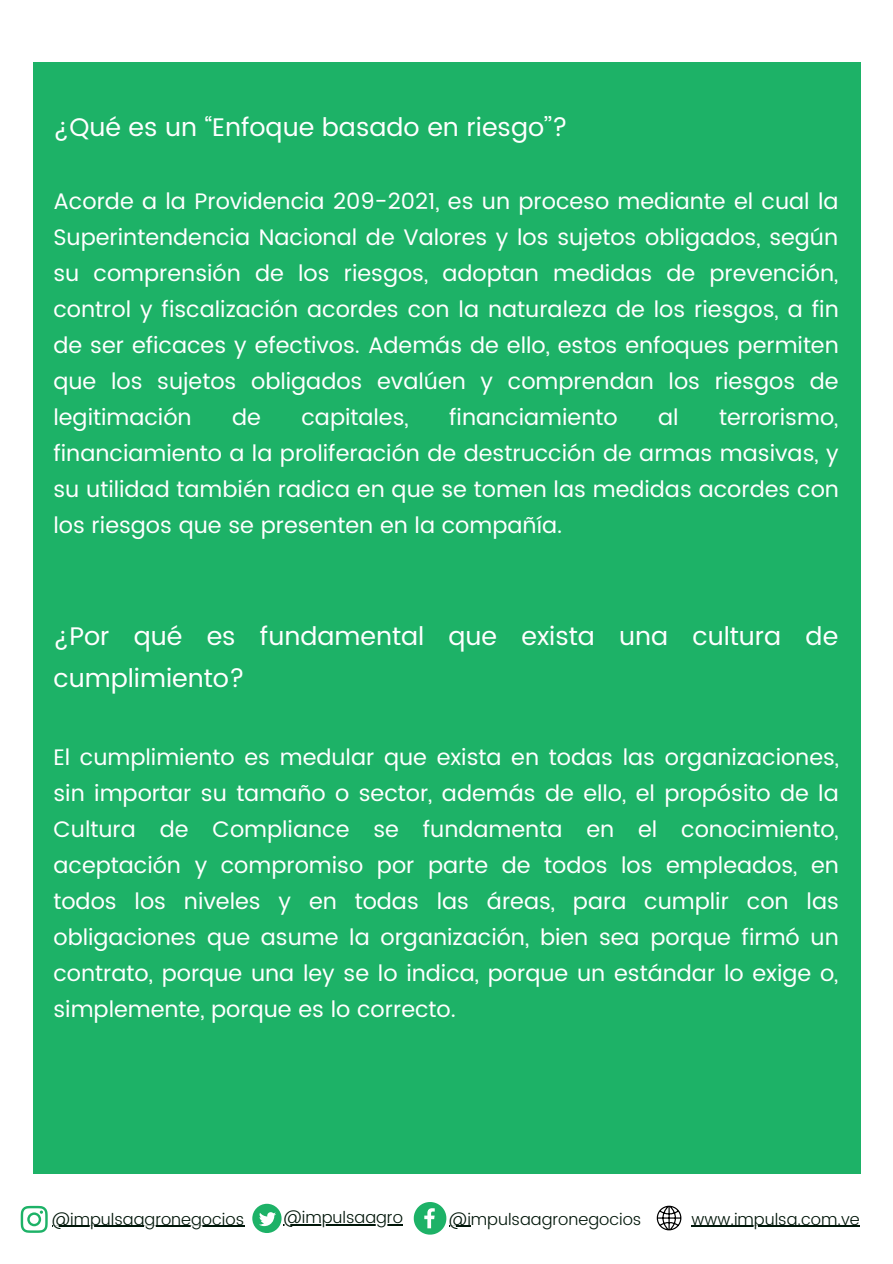
<style>
.page{position:relative;width:893px;height:1264px;background:#fff}
.page>*{position:absolute;margin:0;border:0;box-sizing:border-box;transform-origin:0 0}
.t1{font:25.5px/41.5px "Poppins";color:#fff}
.t2{font:22.5px/36px "Poppins";color:#fff;text-align:justify}
.t3{font:300 16.35px "Poppins";color:#001609}
</style>
<div class="page">
<svg style="left:21px;top:1205px;width:27px;height:27px"></svg>
<svg style="left:252px;top:1203px;width:29px;height:29px"></svg>
<svg style="left:656px;top:1205px;width:25px;height:25px"></svg>
<div style="left:33px;top:62px;width:827px;height:1111px;background:#1db267"></div>
<hr style="left:52px;top:1225px;width:192px;height:1px;background:#001609">
<hr style="left:283px;top:1224px;width:120px;height:1px;background:#001609">
<hr style="left:691px;top:1225px;width:168px;height:1px;background:#001609">
<svg style="left:414px;top:1202px;width:57px;height:32px"></svg>
<p class="t1" style="left:53px;top:106px;width:516px">¿Qué es un “Enfoque basado en riesgo’’?</p>
<p class="t2" style="left:53px;top:183px;width:786px">Acorde a la Providencia 209-2021, es un proceso mediante el cual la Superintendencia Nacional de Valores y los sujetos obligados, según su comprensión de los riesgos, adoptan medidas de prevención, control y fiscalización acordes con la naturaleza de los riesgos, a fin de ser eficaces y efectivos. Además de ello, estos enfoques permiten que los sujetos obligados evalúen y comprendan los riesgos de legitimación</p>
<p class="t2" style="left:232px;top:399px;width:30px">de</p>
<p class="t2" style="left:301px;top:399px;width:109px">capitales,</p>
<p class="t2" style="left:449px;top:399px;width:170px">financiamiento</p>
<p class="t2" style="left:658px;top:399px;width:22px">al</p>
<p class="t2" style="left:53px;top:399px;width:787px;text-indent:665px">terrorismo, financiamiento a la proliferación de destrucción de armas masivas, y su utilidad también radica en que se tomen las medidas acordes con los riesgos que se presenten en la compañía.</p>
<p class="t1" style="left:53px;top:615px;width:786px">¿Por qué es fundamental que exista una cultura de cumplimiento?</p>
<p class="t2" style="left:53px;top:739px;width:787px">El cumplimiento es medular que exista en todas las organizaciones, sin importar su tamaño o sector, además de ello, el propósito de la Cultura de Compliance se fundamenta en el conocimiento, aceptación y compromiso por parte de todos los empleados, en todos los niveles y en todas las áreas, para cumplir con las obligaciones que asume la organización, bien sea porque firmó un contrato, porque una ley se lo indica, porque un estándar lo exige o, simplemente, porque es lo correcto.</p>
<p class="t3" style="left:52px;top:1209px;width:194px">@impulsaagronegocios</p>
<p class="t3" style="left:283px;top:1207px;width:121px">@impulsaagro</p>
<p class="t3" style="left:449px;top:1209px;width:194px">@impulsaagronegocios</p>
<p class="t3" style="left:691px;top:1209px;width:169px">www.impulsa.com.ve</p>
</div>
